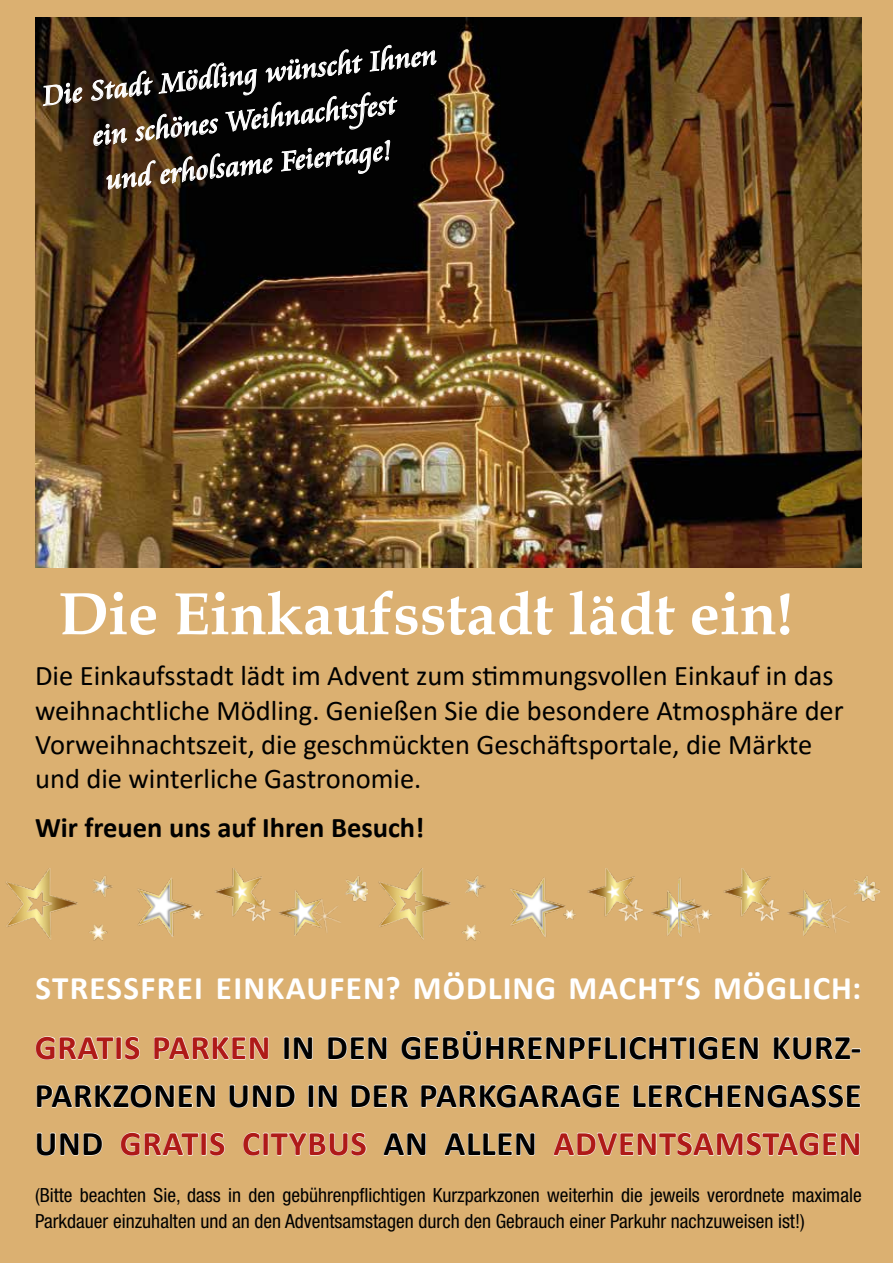
<style>
.page{position:relative;width:893px;height:1263px;background:#dbb071}
.page>*{position:absolute;margin:0;border:0;box-sizing:border-box;transform-origin:0 0}
.t1{font:700 60px "Book Antiqua";color:#fff}
.t2{font:700 34.5px/48px "Calibri";letter-spacing:.02em;color:#000;text-align:justify}
.t3{font:700 33px "Calibri";letter-spacing:.03em;color:#fff}
.t4{font:30px/45px "Cataneo BT";color:#fff;text-align:center}
.t5{font:28.5px/34.2px "Calibri";color:#000}
.t6{font:700 28.5px "Calibri";color:#000}
.t7{font:condensed 19.5px/25.5px "Helvetica Neue LT Std";color:#000}
.s1{color:#af1a18}
</style>
<div class="page">
<img style="left:35px;top:18px;width:827px;height:549px">
<svg style="left:42px;top:78px;width:41px;height:40px;background:#4e4132"></svg>
<svg style="left:91px;top:37px;width:346px;height:166px;background:#24211d"></svg>
<img style="left:6px;top:868px;width:354px;height:73px">
<img style="left:360px;top:868px;width:319px;height:73px">
<img style="left:679px;top:868px;width:202px;height:69px">
<svg style="left:35px;top:1036px;width:105px;height:24px"></svg>
<svg style="left:154px;top:1036px;width:115px;height:24px"></svg>
<svg style="left:284px;top:1036px;width:29px;height:24px"></svg>
<svg style="left:328px;top:1036px;width:59px;height:24px"></svg>
<svg style="left:401px;top:1030px;width:358px;height:30px"></svg>
<svg style="left:773px;top:1036px;width:88px;height:24px"></svg>
<svg style="left:36px;top:1084px;width:180px;height:24px"></svg>
<svg style="left:229px;top:1084px;width:66px;height:24px"></svg>
<svg style="left:308px;top:1084px;width:29px;height:24px"></svg>
<svg style="left:351px;top:1084px;width:58px;height:24px"></svg>
<svg style="left:421px;top:1084px;width:199px;height:24px"></svg>
<svg style="left:633px;top:1084px;width:228px;height:24px"></svg>
<svg style="left:36px;top:1132px;width:67px;height:24px"></svg>
<svg style="left:120px;top:1132px;width:105px;height:24px"></svg>
<svg style="left:243px;top:1132px;width:124px;height:24px"></svg>
<svg style="left:383px;top:1132px;width:43px;height:24px"></svg>
<svg style="left:444px;top:1132px;width:91px;height:24px"></svg>
<svg style="left:553px;top:1132px;width:307px;height:24px"></svg>
<p class="t4" style="left:40px;top:74px;width:398px;rotate:-6deg">Die Stadt Mödling wünscht Ihnen ein schönes Weihnachtsfest<br>und erholsame Feiertage!</p>
<h1 class="t1" style="left:58px;top:573px;width:736px">Die Einkaufsstadt lädt ein!</h1>
<p class="t5" style="left:35px;top:658px;width:810px">Die Einkaufsstadt lädt im Advent zum stimmungsvollen Einkauf in das weihnachtliche Mödling. Genießen Sie die besondere Atmosphäre der Vorweihnachtszeit, die geschmückten Geschäftsportale, die Märkte und die winterliche Gastronomie.</p>
<p class="t6" style="left:35px;top:807px;width:391px">Wir freuen uns auf Ihren Besuch!</p>
<p class="t3" style="left:36px;top:965px;width:827px">STRESSFREI EINKAUFEN? MÖDLING MACHT‘S MÖGLICH:</p>
<p class="t2" style="left:35px;top:1022px;width:828px"><span class="s1">GRATIS PARKEN</span> IN DEN GEBÜHRENPFLICHTIGEN KURZ-PARKZONEN UND IN DER PARKGARAGE LERCHENGASSE UND <span class="s1">GRATIS CITYBUS</span> AN ALLEN <span class="s1">ADVENTSAMSTAGEN</span></p>
<p class="t7" style="left:35px;top:1182px;width:828px">(Bitte beachten Sie, dass in den gebührenpflichtigen Kurzparkzonen weiterhin die jeweils verordnete maximale<br>Parkdauer einzuhalten und an den Adventsamstagen durch den Gebrauch einer Parkuhr nachzuweisen ist!)</p>
</div>
